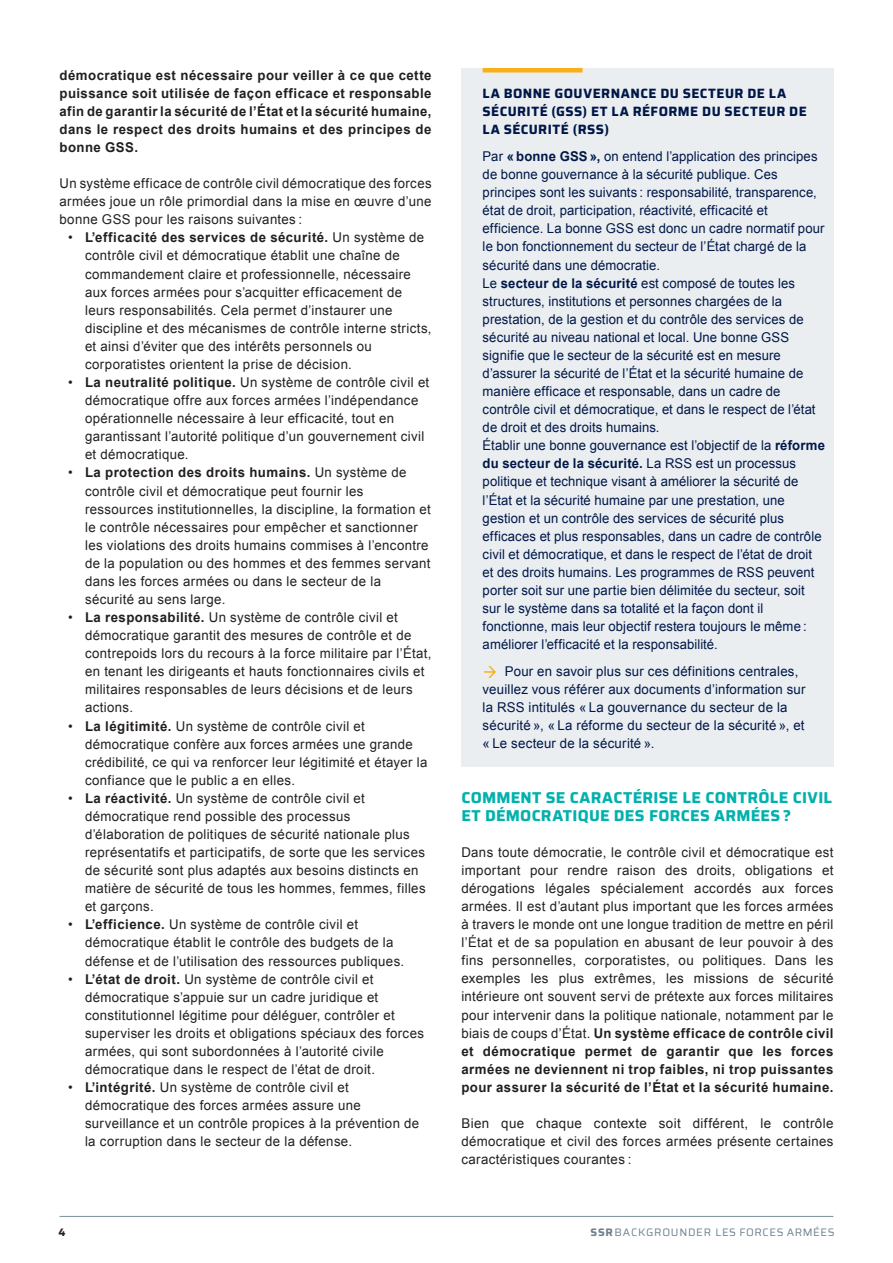
<style>
.page{position:relative;width:893px;height:1263px;background:#fff}
.page>*{position:absolute;margin:0;border:0;box-sizing:border-box;transform-origin:0 0}
.t1{font:700 15.75px/18px "Saira";letter-spacing:.015em;color:#00b1ac}
.t2{font:13.5px/18.1px "Arial";letter-spacing:.025em;color:#231f20}
.t3{font:13.5px/18.1px "Arial";letter-spacing:.01em;color:#001748}
.t4{font:700 13.5px/18px "Arial";letter-spacing:.035em;color:#231f20;text-align:justify}
.t5{font:700 13.5px/18.1px "Saira";letter-spacing:.03em;color:#001748}
.t6{font:10.8px "Saira";letter-spacing:.065em;color:#6f838f}
.t7{font:700 10.8px "Saira";color:#231f20}
.s1{font-weight:700}
</style>
<div class="page">
<hr style="left:60px;top:1216px;width:773px;height:1px;background:#798f9c">
<div style="left:461px;top:68px;width:372px;height:698px;background:#eaeef1"></div>
<hr style="left:483px;top:68px;width:100px;height:4px;background:#faaf18">
<p class="t4" style="left:60px;top:66px;width:374px">démocratique est nécessaire pour veiller à ce que cette puissance soit utilisée de façon efficace et responsable afin de garantir la sécurité de l’État et la sécurité humaine, dans le respect des droits humains et des principes de bonne GSS.</p>
<p class="t2" style="left:60px;top:175px;width:374px;text-align:justify">Un système efficace de contrôle civil démocratique des forces armées joue un rôle primordial dans la mise en œuvre d’une bonne GSS pour les raisons suivantes :</p>
<p class="t2" style="left:85px;top:229px;width:348px;text-indent:-17px">• <span class="s1">L’efficacité des services de sécurité.</span> Un système de contrôle civil et démocratique établit une chaîne de commandement claire et professionnelle, nécessaire aux forces armées pour s’acquitter efficacement de leurs responsabilités. Cela permet d’instaurer une discipline et des mécanismes de contrôle interne stricts, et ainsi d’éviter que des intérêts personnels ou corporatistes orientent la prise de décision.</p>
<p class="t2" style="left:85px;top:373px;width:346px;text-indent:-17px">• <span class="s1">La neutralité politique.</span> Un système de contrôle civil et démocratique offre aux forces armées l’indépendance opérationnelle nécessaire à leur efficacité, tout en garantissant l’autorité politique d’un gouvernement civil et démocratique.</p>
<p class="t2" style="left:85px;top:464px;width:347px;text-indent:-17px">• <span class="s1">La protection des droits humains.</span> Un système de contrôle civil et démocratique peut fournir les ressources institutionnelles, la discipline, la formation et le contrôle nécessaires pour empêcher et sanctionner les violations des droits humains commises à l’encontre de la population ou des hommes et des femmes servant dans les forces armées ou dans le secteur de la sécurité au sens large.</p>
<p class="t2" style="left:85px;top:608px;width:348px;text-indent:-17px">• <span class="s1">La responsabilité.</span> Un système de contrôle civil et démocratique garantit des mesures de contrôle et de contrepoids lors du recours à la force militaire par l’État, en tenant les dirigeants et hauts fonctionnaires civils et militaires responsables de leurs décisions et de leurs actions.</p>
<p class="t2" style="left:85px;top:717px;width:344px;text-indent:-17px">• <span class="s1">La légitimité.</span> Un système de contrôle civil et démocratique confère aux forces armées une grande crédibilité, ce qui va renforcer leur légitimité et étayer la confiance que le public a en elles.</p>
<p class="t2" style="left:85px;top:789px;width:342px;text-indent:-17px">• <span class="s1">La réactivité.</span> Un système de contrôle civil et démocratique rend possible des processus d’élaboration de politiques de sécurité nationale plus représentatifs et participatifs, de sorte que les services de sécurité sont plus adaptés aux besoins distincts en matière de sécurité de tous les hommes, femmes, filles et garçons.</p>
<p class="t2" style="left:85px;top:916px;width:321px;text-indent:-17px">• <span class="s1">L’efficience.</span> Un système de contrôle civil et démocratique établit le contrôle des budgets de la défense et de l’utilisation des ressources publiques.</p>
<p class="t2" style="left:85px;top:970px;width:341px;text-indent:-17px">• <span class="s1">L’état de droit.</span> Un système de contrôle civil et démocratique s’appuie sur un cadre juridique et constitutionnel légitime pour déléguer, contrôler et superviser les droits et obligations spéciaux des forces armées, qui sont subordonnées à l’autorité civile démocratique dans le respect de l’état de droit.</p>
<p class="t2" style="left:85px;top:1078px;width:336px;text-indent:-17px">• <span class="s1">L’intégrité.</span> Un système de contrôle civil et démocratique des forces armées assure une surveillance et un contrôle propices à la prévention de la corruption dans le secteur de la défense.</p>
<p class="t5" style="left:483px;top:84px;width:326px">LA BONNE GOUVERNANCE DU SECTEUR DE LA<br>SÉCURITÉ (GSS) ET LA RÉFORME DU SECTEUR DE<br>LA SÉCURITÉ (RSS)</p>
<p class="t3" style="left:483px;top:147px;width:344px">Par <span class="s1">« bonne GSS »,</span> on entend l’application des principes de bonne gouvernance à la sécurité publique. Ces principes sont les suivants : responsabilité, transparence, état de droit, participation, réactivité, efficacité et efficience. La bonne GSS est donc un cadre normatif pour le bon fonctionnement du secteur de l’État chargé de la sécurité dans une démocratie.<br>Le <span class="s1">secteur de la sécurité</span> est composé de toutes les structures, institutions et personnes chargées de la prestation, de la gestion et du contrôle des services de sécurité au niveau national et local. Une bonne GSS signifie que le secteur de la sécurité est en mesure d’assurer la sécurité de l’État et la sécurité humaine de manière efficace et responsable, dans un cadre de contrôle civil et démocratique, et dans le respect de l’état de droit et des droits humains.<br>Établir une bonne gouvernance est l’objectif de la <span class="s1">réforme du secteur de la sécurité.</span> La RSS est un processus politique et technique visant à améliorer la sécurité de l’État et la sécurité humaine par une prestation, une gestion et un contrôle des services de sécurité plus efficaces et plus responsables, dans un cadre de contrôle civil et démocratique, et dans le respect de l’état de droit et des droits humains. Les programmes de RSS peuvent porter soit sur une partie bien délimitée du secteur, soit sur le système dans sa totalité et la façon dont il fonctionne, mais leur objectif restera toujours le même : améliorer l’efficacité et la responsabilité.</p>
<p class="t3" style="left:483px;top:662px;width:324px;text-indent:22px">Pour en savoir plus sur ces définitions centrales, veuillez vous référer aux documents d’information sur la RSS intitulés « La gouvernance du secteur de la sécurité », « La réforme du secteur de la sécurité », et « Le secteur de la sécurité ».</p>
<p class="t1" style="left:461px;top:788px;width:372px">COMMENT SE CARACTÉRISE LE CONTRÔLE CIVIL<br>ET DÉMOCRATIQUE DES FORCES ARMÉES ?</p>
<p class="t2" style="left:461px;top:843px;width:374px;text-align:justify">Dans toute démocratie, le contrôle civil et démocratique est important pour rendre raison des droits, obligations et dérogations légales spécialement accordés aux forces armées. Il est d’autant plus important que les forces armées à travers le monde ont une longue tradition de mettre en péril l’État et de sa population en abusant de leur pouvoir à des fins personnelles, corporatistes, ou politiques. Dans les exemples les plus extrêmes, les missions de sécurité intérieure ont souvent servi de prétexte aux forces militaires pour intervenir dans la politique nationale, notamment par le biais de coups d’État. <span class="s1">Un système efficace de contrôle civil et démocratique permet de garantir que les forces armées ne deviennent ni trop faibles, ni trop puissantes pour assurer la sécurité de l’État et la sécurité humaine.</span></p>
<p class="t2" style="left:461px;top:1114px;width:374px;text-align:justify">Bien que chaque contexte soit différent, le contrôle démocratique et civil des forces armées présente certaines caractéristiques courantes :</p>
<p class="t7" style="left:58px;top:1224px;width:9px">4</p>
<p class="t6" style="left:591px;top:1224px;width:245px"><span class="s1">SSR</span> BACKGROUNDER LES FORCES ARMÉES</p>
</div>
